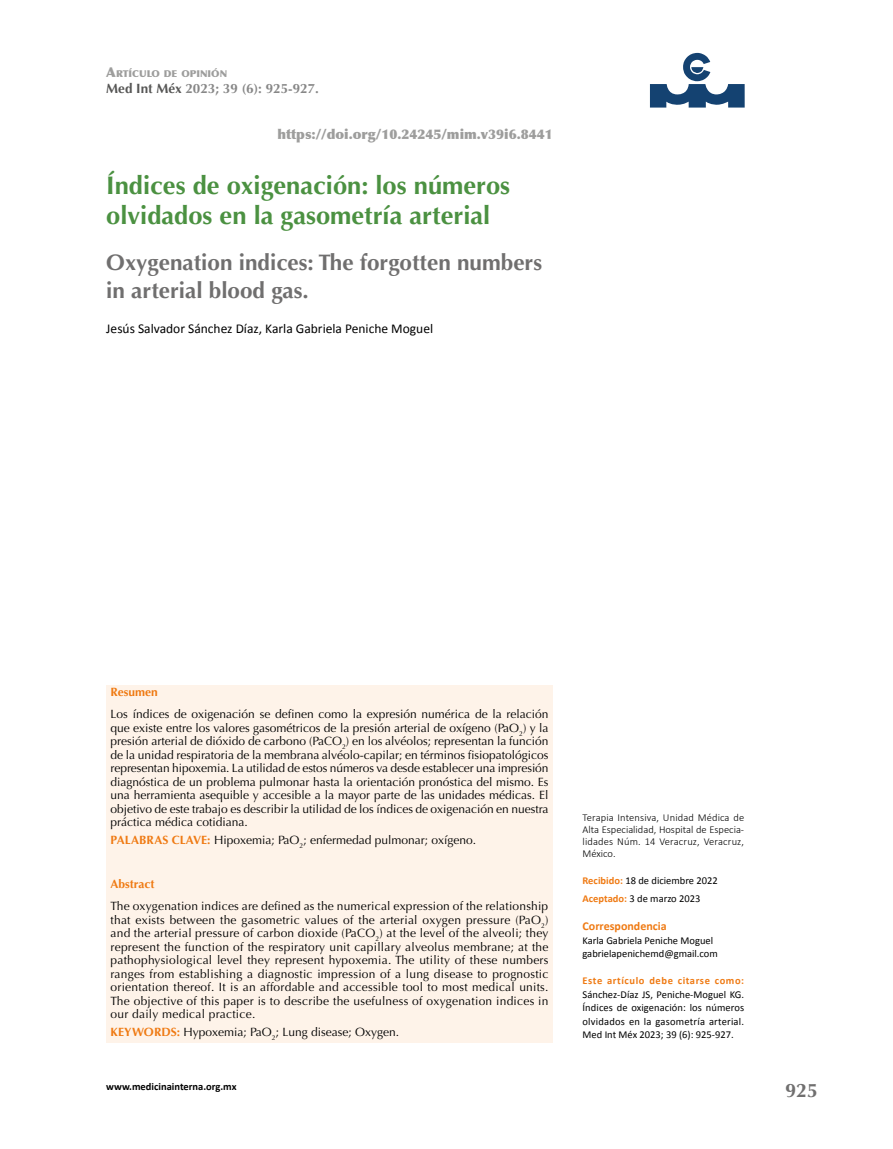
<style>
.page{position:relative;width:893px;height:1149px;background:#fff}
.page>*{position:absolute;margin:0;border:0;box-sizing:border-box;transform-origin:0 0}
.t1{font:700 25.5px/30px "Optima";color:#4b9141}
.t2{font:700 22.5px/28.5px "Optima";color:#706f6f}
.t3{font:700 19.5px "Optima";color:#706f6f}
.t4{font:13.5px "Calibri";color:#000}
.t5{font:900 13.5px "Optima";color:#9d9d9c}
.t6{font:700 13.5px "Optima";color:#878787}
.t7{font:12px/13.5px "Optima";color:#000;text-align:justify}
.t8{font:700 12px "Optima";color:#ef7a13}
.t9{font:700 12px "Calibri";color:#ef7a13}
.t10{font:10.5px/13.5px "Calibri";color:#000}
.t11{font:300 10.5px/12px "Calibri";color:#000;text-align:justify}
.t12{font:700 10.5px "Calibri";letter-spacing:.055em;color:#ef7a13}
.t13{font:700 10.5px "Calibri";color:#000}
.t14{font:900 9.45px "Optima";color:#9d9d9c}
.s1{font-size:13.5px}
.s2{color:#575756}
.s3{font-weight:700;color:#ef7a13}
</style>
<div class="page">
<svg style="left:650px;top:53px;width:95px;height:54px"></svg>
<div style="left:106px;top:685px;width:447px;height:357px;background:#fef3e9"></div>
<p class="t14" style="left:106px;top:68px;width:122px"><span class="s1">A</span>RTÍCULO DE OPINIÓN</p>
<p class="t6" style="left:106px;top:80px;width:214px"><span class="s2">Med Int Méx</span> 2023; 39 (6): 925-927.</p>
<p class="t5" style="left:277px;top:126px;width:277px">https://doi.org/10.24245/mim.v39i6.8441</p>
<h1 class="t1" style="left:106px;top:170px;width:405px">Índices de oxigenación: los números olvidados en la gasometría arterial</h1>
<h2 class="t2" style="left:106px;top:248px;width:437px">Oxygenation indices: The forgotten numbers in arterial blood gas.</h2>
<p class="t4" style="left:106px;top:320px;width:328px">Jesús Salvador Sánchez Díaz, Karla Gabriela Peniche Moguel</p>
<p class="t8" style="left:111px;top:685px;width:49px">Resumen</p>
<p class="t7" style="left:111px;top:707px;width:440px">Los índices de oxigenación se definen como la expresión numérica de la relación que existe entre los valores gasométricos de la presión arterial de oxígeno (PaO<sub>2</sub>) y la presión arterial de dióxido de carbono (PaCO<sub>2</sub>) en los alvéolos; representan la función de la unidad respiratoria de la membrana alvéolo-capilar; en términos fisiopatológicos representan hipoxemia. La utilidad de estos números va desde establecer una impresión diagnóstica de un problema pulmonar hasta la orientación pronóstica del mismo. Es una herramienta asequible y accesible a la mayor parte de las unidades médicas. El objetivo de este trabajo es describir la utilidad de los índices de oxigenación en nuestra práctica médica cotidiana.</p>
<p class="t7" style="left:111px;top:833px;width:367px"><span class="s3">PALABRAS CLAVE:</span> Hipoxemia; PaO<sub>2</sub>; enfermedad pulmonar; oxígeno.</p>
<p class="t8" style="left:111px;top:876px;width:45px">Abstract</p>
<p class="t7" style="left:111px;top:899px;width:439px">The oxygenation indices are defined as the numerical expression of the relationship that exists between the gasometric values of the arterial oxygen pressure (PaO<sub>2</sub>) and the arterial pressure of carbon dioxide (PaCO<sub>2</sub>) at the level of the alveoli; they represent the function of the respiratory unit capillary alveolus membrane; at the pathophysiological level they represent hypoxemia. The utility of these numbers ranges from establishing a diagnostic impression of a lung disease to prognostic orientation thereof. It is an affordable and accessible tool to most medical units.<br>The objective of this paper is to describe the usefulness of oxygenation indices in our daily medical practice.</p>
<p class="t7" style="left:111px;top:1024px;width:290px"><span class="s3">KEYWORDS:</span> Hypoxemia; PaO<sub>2</sub>; Lung disease; Oxygen.</p>
<p class="t13" style="left:106px;top:1079px;width:132px">www.medicinainterna.org.mx</p>
<p class="t11" style="left:583px;top:810px;width:163px">Terapia Intensiva, Unidad Médica de Alta Especialidad, Hospital de Especia&shy;lidades Núm. 14 Veracruz, Veracruz, México.</p>
<p class="t10" style="left:583px;top:870px;width:137px;line-height:18px"><span class="s3">Recibido:</span> 18 de diciembre 2022<br><span class="s3">Aceptado:</span> 3 de marzo 2023</p>
<p class="t9" style="left:583px;top:918px;width:86px">Correspondencia</p>
<p class="t10" style="left:583px;top:932px;width:137px">Karla Gabriela Peniche Moguel gabrielapenichemd@gmail.com</p>
<p class="t12" style="left:583px;top:973px;width:163px">Este artículo debe citarse como:</p>
<p class="t10" style="left:583px;top:986px;width:163px;text-align:justify">Sánchez-Díaz JS, Peniche-Moguel KG.<br>Índices de oxigenación: los números olvidados en la gasometría arterial.<br>Med Int Méx 2023; 39 (6): 925-927.</p>
<h3 class="t3" style="left:785px;top:1079px;width:34px">925</h3>
</div>
